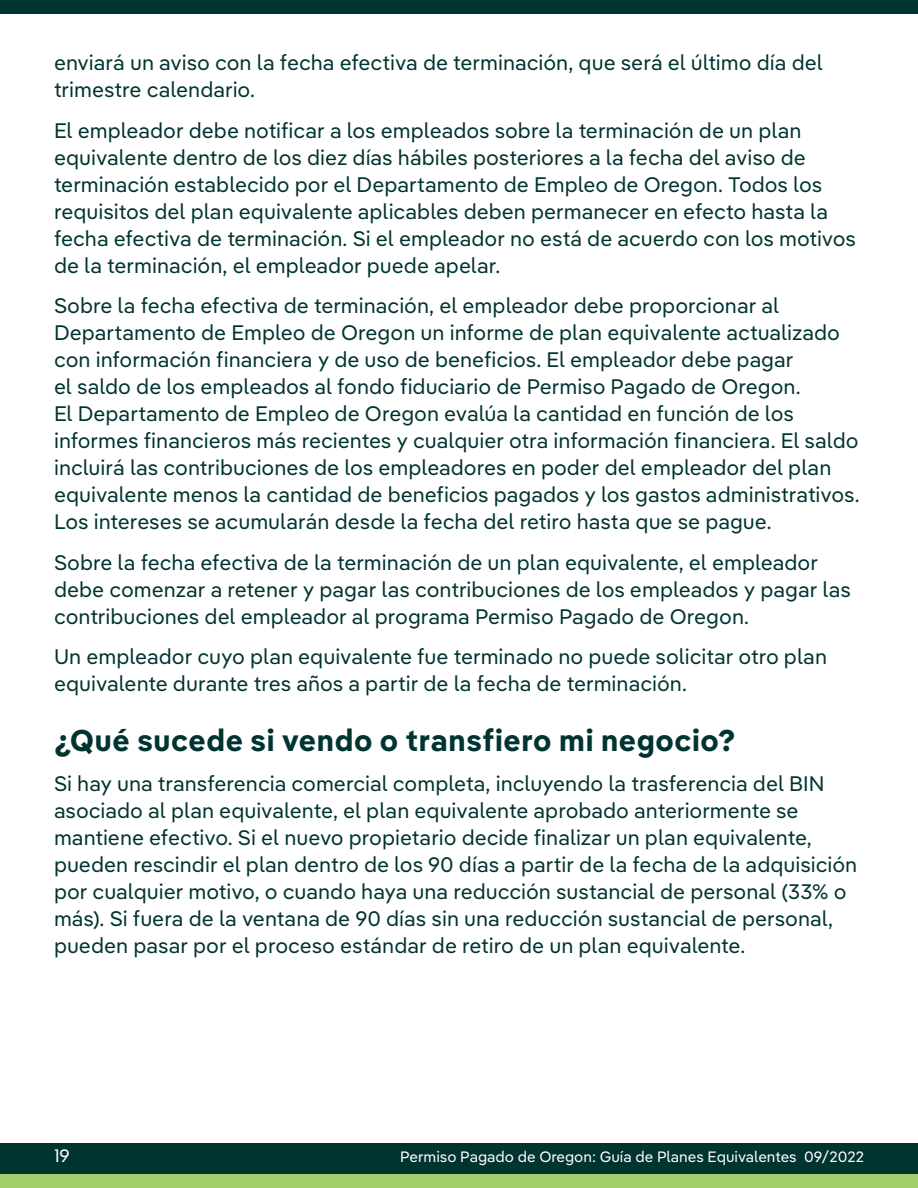
<style>
.page{position:relative;width:918px;height:1188px;background:#fff}
.page>*{position:absolute;margin:0;border:0;box-sizing:border-box;transform-origin:0 0}
.t1{font:700 30px "Pangea Text";color:#003431}
.t2{font:21px/27px "Pangea Text";color:#003431}
.t3{font:18px "Pangea Text";color:#fff}
.t4{font:15px "Pangea Text";color:#fff}
</style>
<div class="page">
<div style="left:0;top:1144px;width:918px;height:44px;background:#003431"></div>
<div style="left:0;top:0;width:918px;height:14px;background:#003431"></div>
<div style="left:0;top:1174px;width:918px;height:14px;background:#a1ce6b"></div>
<p class="t2" style="left:54px;top:48px;width:770px">enviará un aviso con la fecha efectiva de terminación, que será el último día del trimestre calendario.</p>
<p class="t2" style="left:54px;top:116px;width:804px">El empleador debe notificar a los empleados sobre la terminación de un plan equivalente dentro de los diez días hábiles posteriores a la fecha del aviso de terminación establecido por el Departamento de Empleo de Oregon. Todos los requisitos del plan equivalente aplicables deben permanecer en efecto hasta la fecha efectiva de terminación. Si el empleador no está de acuerdo con los motivos de la terminación, el empleador puede apelar.</p>
<p class="t2" style="left:54px;top:291px;width:807px">Sobre la fecha efectiva de terminación, el empleador debe proporcionar al Departamento de Empleo de Oregon un informe de plan equivalente actualizado con información financiera y de uso de beneficios. El empleador debe pagar<br>el saldo de los empleados al fondo fiduciario de Permiso Pagado de Oregon.<br>El Departamento de Empleo de Oregon evalúa la cantidad en función de los informes financieros más recientes y cualquier otra información financiera. El saldo incluirá las contribuciones de los empleadores en poder del empleador del plan equivalente menos la cantidad de beneficios pagados y los gastos administrativos.<br>Los intereses se acumularán desde la fecha del retiro hasta que se pague.</p>
<p class="t2" style="left:54px;top:548px;width:798px">Sobre la fecha efectiva de la terminación de un plan equivalente, el empleador debe comenzar a retener y pagar las contribuciones de los empleados y pagar las contribuciones del empleador al programa Permiso Pagado de Oregon.</p>
<p class="t2" style="left:54px;top:642px;width:775px">Un empleador cuyo plan equivalente fue terminado no puede solicitar otro plan equivalente durante tres años a partir de la fecha de terminación.</p>
<h1 class="t1" style="left:54px;top:717px;width:683px">¿Qué sucede si vendo o transfiero mi negocio?</h1>
<p class="t2" style="left:54px;top:769px;width:805px">Si hay una transferencia comercial completa, incluyendo la trasferencia del BIN asociado al plan equivalente, el plan equivalente aprobado anteriormente se mantiene efectivo. Si el nuevo propietario decide finalizar un plan equivalente, pueden rescindir el plan dentro de los 90 días a partir de la fecha de la adquisición por cualquier motivo, o cuando haya una reducción sustancial de personal (33% o más). Si fuera de la ventana de 90 días sin una reducción sustancial de personal, pueden pasar por el proceso estándar de retiro de un plan equivalente.</p>
<p class="t3" style="left:54px;top:1142px;width:17px">19</p>
<p class="t4" style="left:400px;top:1145px;width:465px">Permiso Pagado de Oregon: Guía de Planes Equivalentes 09/2022</p>
</div>
